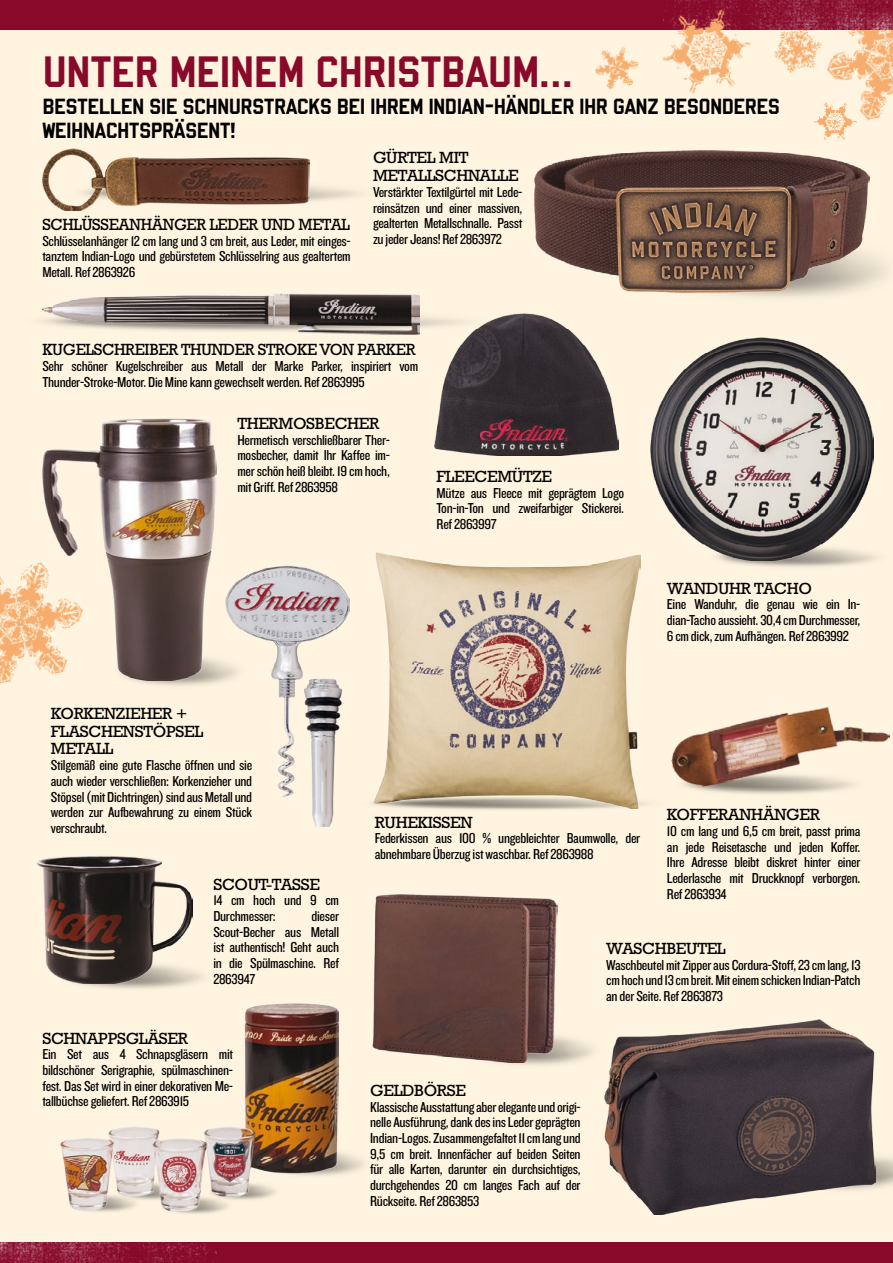
<style>
.page{position:relative;width:893px;height:1263px;background:#fff}
.page>*{position:absolute;margin:0;border:0;box-sizing:border-box;transform-origin:0 0}
.t1{font:47.85px "Hoboken High Sans";letter-spacing:-.02em;color:#88092a}
.t2{font:23.85px/23.9px "Hoboken High Sans";letter-spacing:-.03em;color:#000}
.t3{font:16.5px/18px "Rockwell";letter-spacing:-.02em;color:#000}
.t4{font:15px/15.8px "Knockout 29 Junior Ltweight";letter-spacing:-.02em;color:#000;text-align:justify}
</style>
<div class="page">
<div style="left:0;top:11px;width:893px;height:1239px;background:#fff4e0"></div>
<img style="left:0;top:562px;width:42px;height:122px">
<img style="left:834px;top:30px;width:59px;height:91px">
<img style="left:774px;top:30px;width:60px;height:48px">
<img style="left:814px;top:97px;width:46px;height:43px">
<img style="left:363px;top:317px;width:71px;height:18px">
<img style="left:132px;top:660px;width:93px;height:26px">
<img style="left:75px;top:971px;width:128px;height:18px">
<img style="left:495px;top:1036px;width:99px;height:30px">
<img style="left:721px;top:555px;width:157px;height:12px">
<img style="left:875px;top:1157px;width:18px;height:31px">
<img style="left:372px;top:801px;width:276px;height:9px">
<img style="left:166px;top:1210px;width:57px;height:4px">
<div style="left:0;top:0;width:893px;height:30px;background:#88092a"></div>
<div style="left:0;top:1242px;width:893px;height:21px;background:#88092a"></div>
<img style="left:767px;top:0;width:125px;height:30px">
<img style="left:0;top:1242px;width:216px;height:21px">
<img style="left:42px;top:148px;width:267px;height:63px">
<img style="left:42px;top:294px;width:378px;height:40px">
<img style="left:534px;top:150px;width:336px;height:142px">
<img style="left:374px;top:552px;width:267px;height:256px">
<img style="left:650px;top:337px;width:223px;height:223px">
<img style="left:36px;top:855px;width:157px;height:128px">
<img style="left:42px;top:419px;width:174px;height:261px">
<img style="left:225px;top:565px;width:124px;height:261px">
<img style="left:61px;top:1004px;width:277px;height:206px">
<img style="left:671px;top:707px;width:220px;height:84px">
<img style="left:372px;top:895px;width:186px;height:167px">
<img style="left:604px;top:1019px;width:271px;height:195px">
<img style="left:434px;top:314px;width:184px;height:141px">
<img style="left:662px;top:0;width:105px;height:94px">
<img style="left:595px;top:46px;width:44px;height:44px">
<h1 class="t1" style="left:42px;top:46px;width:531px">UNTER MEINEM CHRISTBAUM…</h1>
<h2 class="t2" style="left:42px;top:94px;width:739px">BESTELLEN SIE SCHNURSTRACKS BEI IHREM INDIAN-HÄNDLER IHR GANZ BESONDERES<br>WEIHNACHTSPRÄSENT!</h2>
<p class="t3" style="left:42px;top:215px;width:309px">SCHLÜSSEANHÄNGER LEDER UND METAL</p>
<p class="t4" style="left:42px;top:232px;width:310px">Schlüsselanhänger 12 cm lang und 3 cm breit, aus Leder, mit einges&shy;tanztem Indian-Logo und gebürstetem Schlüsselring aus gealtertem Metall. Ref 2863926</p>
<p class="t3" style="left:373px;top:149px;width:147px">GÜRTEL MIT<br>METALLSCHNALLE</p>
<p class="t4" style="left:373px;top:183px;width:151px">Verstärkter Textilgürtel mit Lede&shy;reinsätzen und einer massiven, gealterten Metallschnalle. Passt zu jeder Jeans! Ref 2863972</p>
<p class="t3" style="left:42px;top:341px;width:375px">KUGELSCHREIBER THUNDER STROKE VON PARKER</p>
<p class="t4" style="left:42px;top:358px;width:377px">Sehr schöner Kugelschreiber aus Metall der Marke Parker, inspiriert vom<br>Thunder-Stroke-Motor. Die Mine kann gewechselt werden. Ref 2863995</p>
<p class="t3" style="left:237px;top:414px;width:144px">THERMOSBECHER</p>
<p class="t4" style="left:237px;top:431px;width:154px">Hermetisch verschließbarer Ther&shy;mosbecher, damit Ihr Kaffee im&shy;mer schön heiß bleibt. 19 cm hoch, mit Griff. Ref 2863958</p>
<p class="t3" style="left:437px;top:467px;width:117px">FLEECEMÜTZE</p>
<p class="t4" style="left:437px;top:484px;width:189px">Mütze aus Fleece mit geprägtem Logo Ton-in-Ton und zweifarbiger Stickerei.<br>Ref 2863997</p>
<p class="t3" style="left:667px;top:579px;width:147px">WANDUHR TACHO</p>
<p class="t4" style="left:667px;top:596px;width:195px">Eine Wanduhr, die genau wie ein In&shy;dian-Tacho aussieht. 30,4 cm Durchmesser, 6 cm dick, zum Aufhängen. Ref 2863992</p>
<p class="t3" style="left:51px;top:704px;width:154px">KORKENZIEHER +<br>FLASCHENSTÖPSEL<br>METALL</p>
<p class="t4" style="left:51px;top:757px;width:203px">Stilgemäß eine gute Flasche öffnen und sie auch wieder verschließen: Korkenzieher und Stöpsel (mit Dichtringen) sind aus Metall und werden zur Aufbewahrung zu einem Stück verschraubt.</p>
<p class="t3" style="left:213px;top:875px;width:108px">SCOUT-TASSE</p>
<p class="t4" style="left:213px;top:892px;width:127px">14 cm hoch und 9 cm<br>Durchmesser:</p>
<p class="t4" style="left:213px;top:907px;width:127px;text-indent:98px">dieser Scout-Becher aus Metall ist authentisch! Geht auch in die Spülmaschine. Ref 2863947</p>
<p class="t3" style="left:42px;top:1029px;width:147px">SCHNAPPSGLÄSER</p>
<p class="t4" style="left:42px;top:1046px;width:192px">Ein Set aus 4 Schnapsgläsern mit bildschöner Serigraphie, spülmaschinen&shy;fest. Das Set wird in einer dekorativen Me&shy;tallbüchse geliefert. Ref 2863915</p>
<p class="t3" style="left:375px;top:813px;width:99px">RUHEKISSEN</p>
<p class="t4" style="left:375px;top:830px;width:267px">Federkissen aus 100 % ungebleichter Baumwolle, der abnehmbare Überzug ist waschbar. Ref 2863988</p>
<p class="t3" style="left:667px;top:805px;width:155px">KOFFERANHÄNGER</p>
<p class="t4" style="left:667px;top:822px;width:195px">10 cm lang und 6,5 cm breit, passt prima an jede Reisetasche und jeden Koffer.<br>Ihre Adresse bleibt diskret hinter einer Lederlasche mit Druckknopf verborgen.<br>Ref 2863934</p>
<p class="t3" style="left:606px;top:939px;width:121px">WASCHBEUTEL</p>
<p class="t4" style="left:606px;top:956px;width:256px">Waschbeutel mit Zipper aus Cordura-Stoff, 23 cm lang, 13 cm hoch und 13 cm breit. Mit einem schicken Indian-Patch an der Seite. Ref 2863873</p>
<p class="t3" style="left:370px;top:1081px;width:97px">GELDBÖRSE</p>
<p class="t4" style="left:370px;top:1098px;width:212px">Klassische Ausstattung aber elegante und origi&shy;nelle Ausführung, dank des ins Leder geprägten Indian-Logos. Zusammengefaltet 11 cm lang und 9,5 cm breit. Innenfächer auf beiden Seiten für alle Karten, darunter ein durchsichtiges, durchgehendes 20 cm langes Fach auf der Rückseite. Ref 2863853</p>
</div>
